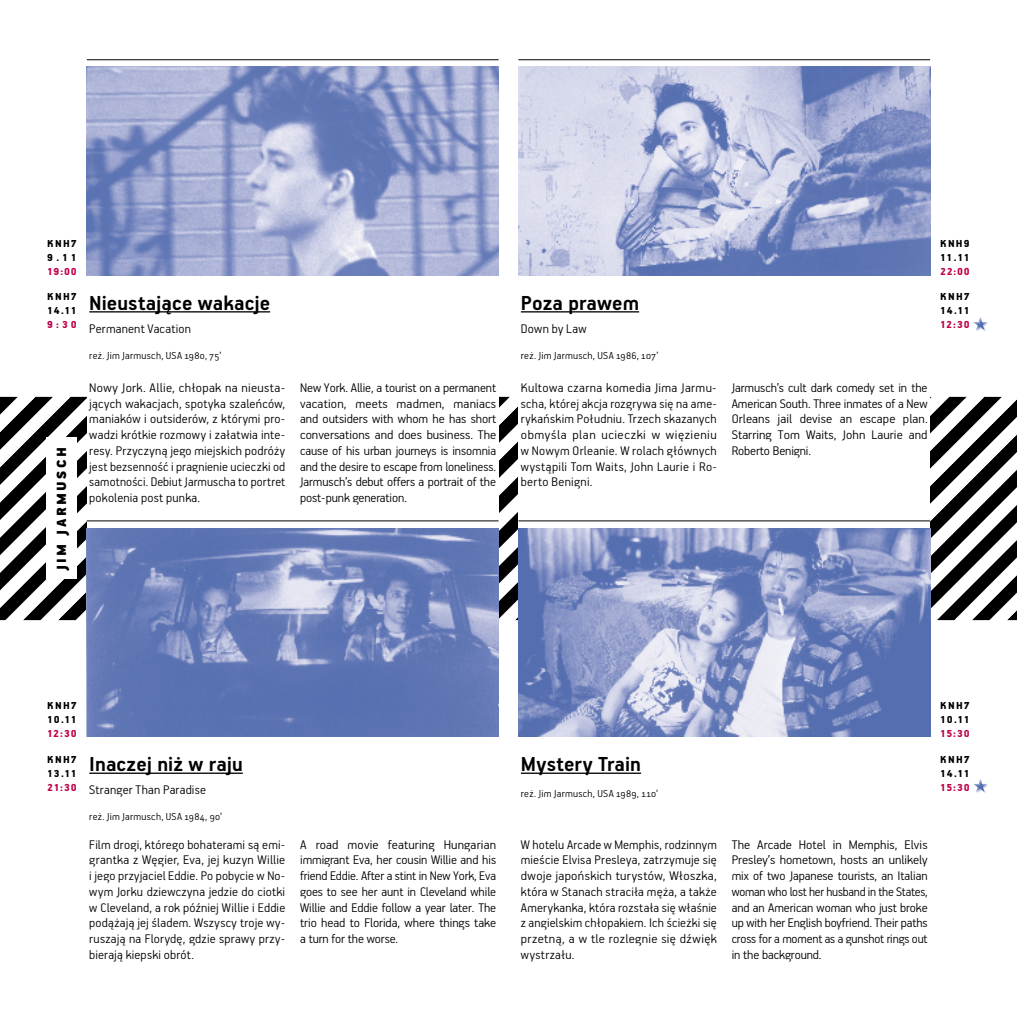
<style>
.page{position:relative;width:1017px;height:1017px;background:#fff}
.page>*{position:absolute;margin:0;border:0;box-sizing:border-box;transform-origin:0 0}
.t1{font:700 22.75px "PF Handbook Pro";letter-spacing:.005em;color:#000}
.t2{font:900 19.43px "PF Handbook Pro";letter-spacing:.125em;color:#000}
.t3{font:300 14px/15.8px "PF Handbook Pro";letter-spacing:.01em;color:#000;text-align:justify}
.t4{font:300 11.38px "PF Handbook Pro";letter-spacing:.025em;color:#000}
.t5{font:900 11.38px/14px "PF Handbook Pro";letter-spacing:.1em;color:#000}
.t6{font:900 11.38px "PF Handbook Pro";letter-spacing:.06em;color:#c0004a}
</style>
<div class="page">
<svg style="left:0;top:397px;width:1017px;height:223px"></svg>
<div style="left:47px;top:438px;width:30px;height:141px;background:#fff"></div>
<div style="left:518px;top:60px;width:412px;height:957px;background:#fff"></div>
<div style="left:87px;top:60px;width:412px;height:957px;background:#fff"></div>
<hr style="left:518px;top:59px;width:412px;height:1px;background:#000">
<hr style="left:87px;top:59px;width:412px;height:1px;background:#000">
<hr style="left:87px;top:521px;width:412px;height:1px;background:#000">
<hr style="left:518px;top:521px;width:412px;height:1px;background:#000">
<hr style="left:521px;top:773px;width:120px;height:1px;background:#000">
<hr style="left:521px;top:311px;width:118px;height:1px;background:#000">
<hr style="left:89px;top:773px;width:154px;height:1px;background:#000">
<hr style="left:89px;top:311px;width:181px;height:1px;background:#000">
<img style="left:518px;top:528px;width:412px;height:209px">
<img style="left:518px;top:67px;width:412px;height:208px">
<img style="left:87px;top:528px;width:412px;height:209px">
<img style="left:87px;top:67px;width:412px;height:208px">
<svg style="left:973px;top:317px;width:15px;height:14px"></svg>
<svg style="left:973px;top:779px;width:15px;height:14px"></svg>
<p class="t5" style="left:47px;top:236px;width:31px">KNH7<br>9.11</p>
<p class="t6" style="left:47px;top:265px;width:31px">19:00</p>
<p class="t5" style="left:47px;top:290px;width:31px">KNH7<br>14.11</p>
<p class="t6" style="left:47px;top:318px;width:31px">9:30</p>
<h2 class="t2" style="left:48px;top:570px;width:125px;rotate:-90deg">Jim Jarmusch</h2>
<h1 class="t1" style="left:89px;top:289px;width:182px">Nieustające wakacje</h1>
<p class="t3" style="left:89px;top:320px;width:103px">Permanent Vacation</p>
<p class="t4" style="left:89px;top:348px;width:134px">reż. Jim Jarmusch, USA 1980, 75’</p>
<p class="t3" style="left:89px;top:379px;width:197px">Nowy Jork. Allie, chłopak na nieusta&shy;jących wakacjach, spotyka szaleńców, maniaków i outsiderów, z którymi pro&shy;wadzi krótkie rozmowy i załatwia inte&shy;resy. Przyczyną jego miejskich podróży jest bezsenność i pragnienie ucieczki od samotności. Debiut Jarmuscha to portret pokolenia post punka.</p>
<p class="t3" style="left:300px;top:379px;width:198px">New York. Allie, a tourist on a permanent vacation, meets madmen, maniacs and outsiders with whom he has short conversations and does business. The cause of his urban journeys is insomnia and the desire to escape from loneliness.<br>Jarmusch’s debut offers a portrait of the post-punk generation.</p>
<h1 class="t1" style="left:521px;top:289px;width:120px">Poza prawem</h1>
<p class="t3" style="left:521px;top:320px;width:67px">Down by Law</p>
<p class="t4" style="left:521px;top:348px;width:139px">reż. Jim Jarmusch, USA 1986, 107’</p>
<p class="t3" style="left:521px;top:379px;width:197px">Kultowa czarna komedia Jima Jarmu&shy;scha, której akcja rozgrywa się na ame&shy;rykańskim Południu. Trzech skazanych obmyśla plan ucieczki w więzieniu w Nowym Orleanie. W rolach głównych wystąpili Tom Waits, John Laurie i Ro&shy;berto Benigni.</p>
<p class="t5" style="left:940px;top:236px;width:31px">KNH9<br>11.11</p>
<p class="t6" style="left:940px;top:265px;width:31px">22:00</p>
<p class="t5" style="left:940px;top:290px;width:31px">KNH7<br>14.11</p>
<p class="t6" style="left:940px;top:318px;width:31px">12:30</p>
<p class="t3" style="left:732px;top:379px;width:197px">Jarmusch’s cult dark comedy set in the American South. Three inmates of a New Orleans jail devise an escape plan.<br>Starring Tom Waits, John Laurie and Roberto Benigni.</p>
<p class="t5" style="left:47px;top:699px;width:31px">KNH7<br>10.11</p>
<p class="t6" style="left:47px;top:727px;width:31px">12:30</p>
<p class="t5" style="left:47px;top:752px;width:31px">KNH7<br>13.11</p>
<p class="t6" style="left:47px;top:780px;width:31px">21:30</p>
<h1 class="t1" style="left:89px;top:750px;width:155px">Inaczej niż w raju</h1>
<p class="t3" style="left:89px;top:781px;width:118px">Stranger Than Paradise</p>
<p class="t4" style="left:89px;top:810px;width:135px">reż. Jim Jarmusch, USA 1984, 90’</p>
<h1 class="t1" style="left:521px;top:750px;width:122px">Mystery Train</h1>
<p class="t4" style="left:521px;top:787px;width:139px">reż. Jim Jarmusch, USA 1989, 110’</p>
<p class="t3" style="left:89px;top:836px;width:197px">Film drogi, którego bohaterami są emi&shy;grantka z Węgier, Eva, jej kuzyn Willie i jego przyjaciel Eddie. Po pobycie w No&shy;wym Jorku dziewczyna jedzie do ciotki w Cleveland, a rok później Willie i Eddie podążają jej śladem. Wszyscy troje wy&shy;ruszają na Florydę, gdzie sprawy przy&shy;bierają kiepski obrót.</p>
<p class="t3" style="left:732px;top:836px;width:197px">The Arcade Hotel in Memphis, Elvis Presley’s hometown, hosts an unlikely mix of two Japanese tourists, an Italian woman who lost her husband in the States, and an American woman who just broke up with her English boyfriend. Their paths cross for a moment as a gunshot rings out in the background.</p>
<p class="t3" style="left:300px;top:836px;width:197px">A road movie featuring Hungarian immigrant Eva, her cousin Willie and his friend Eddie. After a stint in New York, Eva goes to see her aunt in Cleveland while Willie and Eddie follow a year later. The trio head to Florida, where things take a turn for the worse.</p>
<p class="t3" style="left:521px;top:836px;width:197px">W hotelu Arcade w Memphis, rodzinnym mieście Elvisa Presleya, zatrzymuje się dwoje japońskich turystów, Włoszka, która w Stanach straciła męża, a także Amerykanka, która rozstała się właśnie z angielskim chłopakiem. Ich ścieżki się przetną, a w tle rozlegnie się dźwięk wystrzału.</p>
<p class="t5" style="left:940px;top:699px;width:31px">KNH7<br>10.11</p>
<p class="t6" style="left:940px;top:727px;width:31px">15:30</p>
<p class="t5" style="left:940px;top:752px;width:31px">KNH7<br>14.11</p>
<p class="t6" style="left:940px;top:780px;width:31px">15:30</p>
</div>
